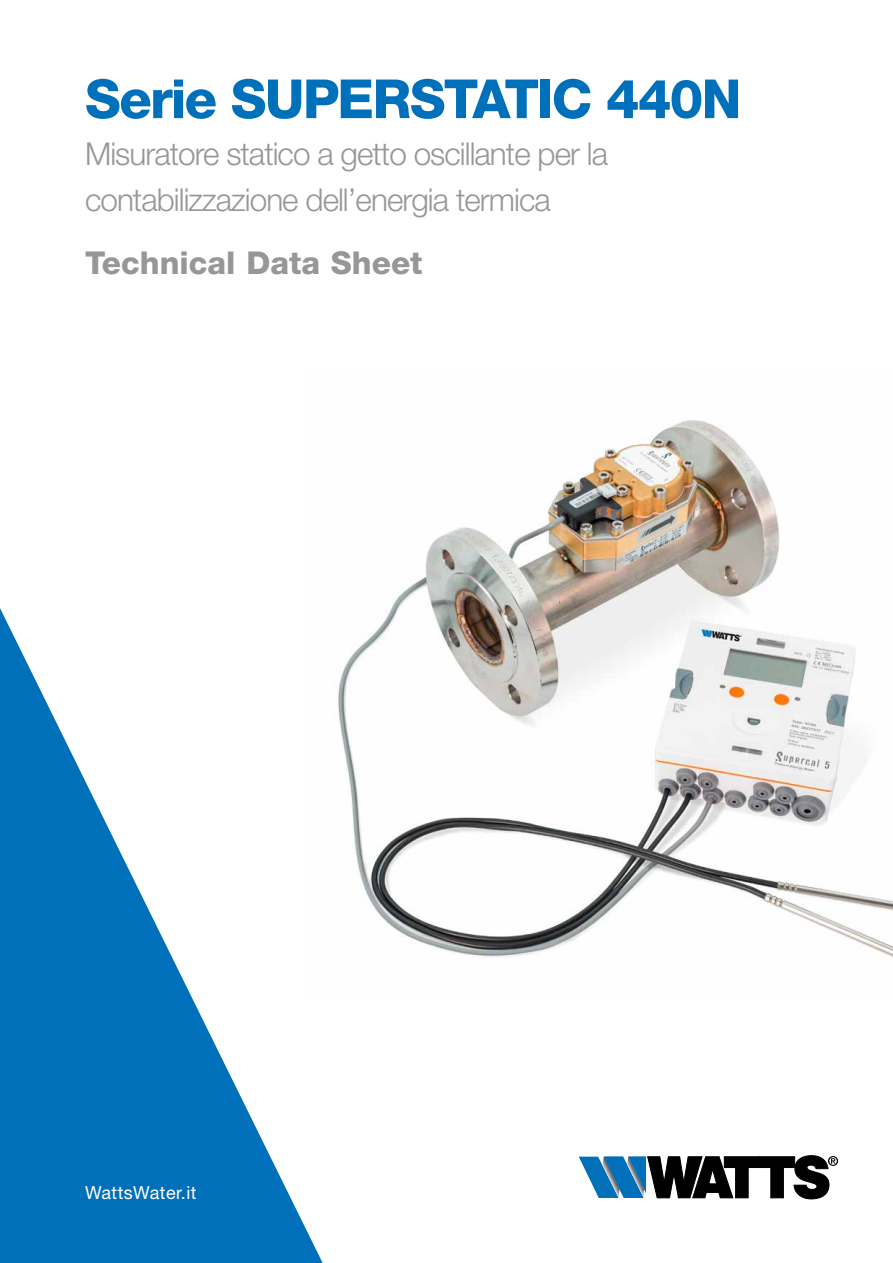
<style>
.page{position:relative;width:893px;height:1263px;background:#fff}
.page>*{position:absolute;margin:0;border:0;box-sizing:border-box;transform-origin:0 0}
.t1{font:800 54px "Helvetica Neue LT Std";letter-spacing:-.035em;color:#0070ba}
.t2{font:300 31.5px/46.5px "Helvetica Neue LT Std";letter-spacing:-.03em;color:#979796}
.t3{font:800 31.5px "Helvetica Neue LT Std";color:#979796}
.t4{font:18px "Helvetica Neue LT Std";letter-spacing:.025em;color:#fff}
</style>
<div class="page">
<svg style="left:579px;top:1155px;width:259px;height:44px"></svg>
<svg style="left:0;top:608px;width:323px;height:655px;fill:#0070ba"></svg>
<img style="left:307px;top:420px;width:586px;height:578px">
<h1 class="t1" style="left:85px;top:67px;width:658px">Serie SUPERSTATIC 440N</h1>
<p class="t2" style="left:85px;top:129px;width:525px">Misuratore statico a getto oscillante per la contabilizzazione dell’energia termica</p>
<p class="t3" style="left:85px;top:244px;width:339px">Technical Data Sheet</p>
<p class="t4" style="left:85px;top:1182px;width:113px">WattsWater.it</p>
</div>
